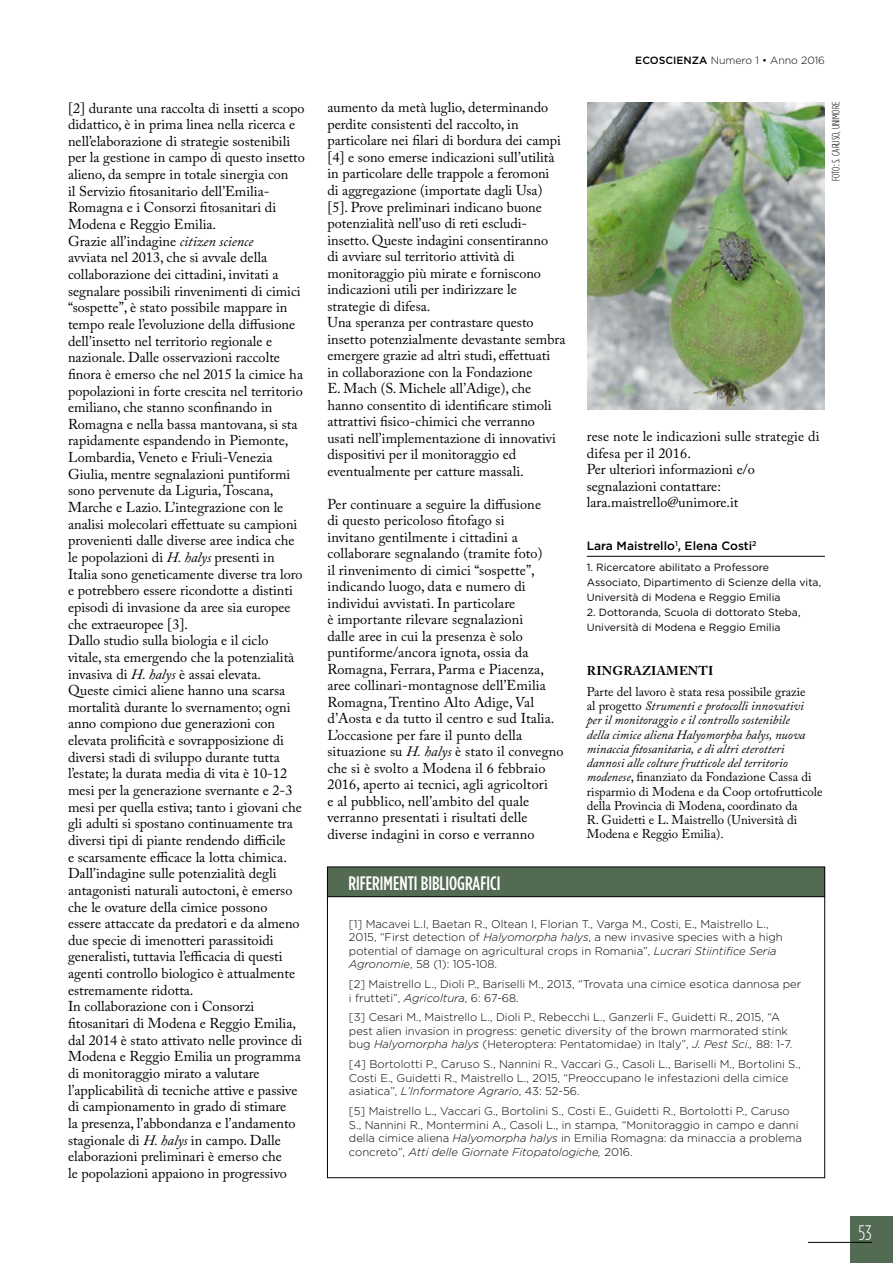
<style>
.page{position:relative;width:893px;height:1263px;background:#fff}
.page>*{position:absolute;margin:0;border:0;box-sizing:border-box;transform-origin:0 0}
.t1{font:300 condensed 21px "Gotham HTF";color:#fff}
.t2{font:500 condensed 19.5px "Gotham HTF";color:#fff}
.t3{font:14.25px/16.6px "Adobe Caslon Pro";color:#000}
.t4{font:12.75px/14.2px "Adobe Caslon Pro";color:#000}
.t5{font:700 12.75px "Adobe Caslon Pro";letter-spacing:.015em;color:#000}
.t6{font:500 12px "Gotham HTF";color:#000}
.t7{font:300 11.25px/13.5px "Gotham HTF";color:#000}
.t8{font:10.5px/15px "Gotham HTF";color:#000}
.t9{font:300 10.5px "Gotham HTF";color:#000}
.t10{font:300 condensed 10.5px "Gotham HTF";color:#000}
.s1{font-weight:500}
.s2{font-style:italic}
</style>
<div class="page">
<div style="left:850px;top:1216px;width:42px;height:47px;background:#536a53"></div>
<hr style="left:808px;top:1242px;width:64px;height:1px;background:#000">
<hr style="left:587px;top:556px;width:238px;height:1px;background:#000">
<div style="left:327px;top:867px;width:498px;height:29px;background:#536a53"></div>
<div style="left:327px;top:867px;width:498px;height:311px;border:1px solid #000"></div>
<hr style="left:327px;top:896px;width:498px;height:1px;background:#000">
<img style="left:587px;top:102px;width:238px;height:308px">
<p class="t9" style="left:635px;top:55px;width:191px"><span class="s1">ECOSCIENZA</span> Numero 1 • Anno 2016</p>
<p class="t3" style="left:68px;top:99px;width:238px">[2] durante una raccolta di insetti a scopo didattico, è in prima linea nella ricerca e nell’elaborazione di strategie sostenibili per la gestione in campo di questo insetto alieno, da sempre in totale sinergia con<br>il Servizio fitosanitario dell’Emilia-Romagna e i Consorzi fitosanitari di Modena e Reggio Emilia.<br>Grazie all’indagine <span class="s2">citizen science<br></span>avviata nel 2013, che si avvale della collaborazione dei cittadini, invitati a segnalare possibili rinvenimenti di cimici “sospette”, è stato possibile mappare in tempo reale l’evoluzione della diffusione dell’insetto nel territorio regionale e nazionale. Dalle osservazioni raccolte finora è emerso che nel 2015 la cimice ha popolazioni in forte crescita nel territorio emiliano, che stanno sconfinando in Romagna e nella bassa mantovana, si sta rapidamente espandendo in Piemonte, Lombardia, Veneto e Friuli-Venezia Giulia, mentre segnalazioni puntiformi sono pervenute da Liguria, Toscana, Marche e Lazio. L’integrazione con le analisi molecolari effettuate su campioni provenienti dalle diverse aree indica che le popolazioni di <span class="s2">H. halys</span> presenti in Italia sono geneticamente diverse tra loro e potrebbero essere ricondotte a distinti episodi di invasione da aree sia europee che extraeuropee [3].<br>Dallo studio sulla biologia e il ciclo vitale, sta emergendo che la potenzialità invasiva di <span class="s2">H. halys</span> è assai elevata.<br>Queste cimici aliene hanno una scarsa mortalità durante lo svernamento; ogni anno compiono due generazioni con elevata prolificità e sovrapposizione di diversi stadi di sviluppo durante tutta l’estate; la durata media di vita è 10-12 mesi per la generazione svernante e 2-3 mesi per quella estiva; tanto i giovani che gli adulti si spostano continuamente tra diversi tipi di piante rendendo difficile<br>e scarsamente efficace la lotta chimica.<br>Dall’indagine sulle potenzialità degli antagonisti naturali autoctoni, è emerso che le ovature della cimice possono<br>essere attaccate da predatori e da almeno due specie di imenotteri parassitoidi generalisti, tuttavia l’efficacia di questi agenti controllo biologico è attualmente estremamente ridotta.<br>In collaborazione con i Consorzi fitosanitari di Modena e Reggio Emilia, dal 2014 è stato attivato nelle province di Modena e Reggio Emilia un programma di monitoraggio mirato a valutare l’applicabilità di tecniche attive e passive di campionamento in grado di stimare<br>la presenza, l’abbondanza e l’andamento stagionale di <span class="s2">H. halys</span> in campo. Dalle elaborazioni preliminari è emerso che<br>le popolazioni appaiono in progressivo</p>
<p class="t3" style="left:327px;top:99px;width:240px">aumento da metà luglio, determinando perdite consistenti del raccolto, in particolare nei filari di bordura dei campi [4] e sono emerse indicazioni sull’utilità in particolare delle trappole a feromoni<br>di aggregazione (importate dagli Usa) [5]. Prove preliminari indicano buone potenzialità nell’uso di reti escludi&shy;insetto. Queste indagini consentiranno<br>di avviare sul territorio attività di monitoraggio più mirate e forniscono indicazioni utili per indirizzare le strategie di difesa.<br>Una speranza per contrastare questo insetto potenzialmente devastante sembra emergere grazie ad altri studi, effettuati<br>in collaborazione con la Fondazione<br>E. Mach (S. Michele all’Adige), che hanno consentito di identificare stimoli attrattivi fisico-chimici che verranno<br>usati nell’implementazione di innovativi dispositivi per il monitoraggio ed eventualmente per catture massali.</p>
<p class="t3" style="left:587px;top:428px;width:234px">rese note le indicazioni sulle strategie di difesa per il 2016.<br>Per ulteriori informazioni e/o segnalazioni contattare: lara.maistrello@unimore.it</p>
<p class="t6" style="left:587px;top:539px;width:171px">Lara Maistrello<sup>1</sup>, Elena Costi<sup>2</sup></p>
<p class="t8" style="left:587px;top:560px;width:236px">1. Ricercatore abilitato a Professore<br>Associato, Dipartimento di Scienze della vita,<br>Università di Modena e Reggio Emilia</p>
<p class="t8" style="left:587px;top:605px;width:215px">2. Dottoranda, Scuola di dottorato Steba,<br>Università di Modena e Reggio Emilia</p>
<p class="t5" style="left:587px;top:663px;width:128px">RINGRAZIAMENTI</p>
<p class="t4" style="left:587px;top:684px;width:237px">Parte del lavoro è stata resa possibile grazie<br>al progetto <span class="s2">Strumenti e protocolli innovativi<br>per il monitoraggio e il controllo sostenibile<br>della cimice aliena Halyomorpha halys, nuova minaccia fitosanitaria, e di altri eterotteri dannosi alle colture frutticole del territorio modenese</span>, finanziato da Fondazione Cassa di risparmio di Modena e da Coop ortofrutticole della Provincia di Modena, coordinato da<br>R. Guidetti e L. Maistrello (Università di Modena e Reggio Emilia).</p>
<p class="t3" style="left:327px;top:495px;width:238px">Per continuare a seguire la diffusione<br>di questo pericoloso fitofago si<br>invitano gentilmente i cittadini a collaborare segnalando (tramite foto)<br>il rinvenimento di cimici “sospette”, indicando luogo, data e numero di individui avvistati. In particolare<br>è importante rilevare segnalazioni<br>dalle aree in cui la presenza è solo puntiforme/ancora ignota, ossia da Romagna, Ferrara, Parma e Piacenza, aree collinari-montagnose dell’Emilia Romagna, Trentino Alto Adige, Val d’Aosta e da tutto il centro e sud Italia.<br>L’occasione per fare il punto della situazione su <span class="s2">H. halys</span> è stato il convegno che si è svolto a Modena il 6 febbraio 2016, aperto ai tecnici, agli agricoltori<br>e al pubblico, nell’ambito del quale verranno presentati i risultati delle diverse indagini in corso e verranno</p>
<h2 class="t2" style="left:348px;top:872px;width:153px">RIFERIMENTI BIBLIOGRAFICI</h2>
<p class="t7" style="left:349px;top:917px;width:435px">[1] Macavei L.I, Baetan R., Oltean I, Florian T., Varga M., Costi, E., Maistrello L., 2015, “First detection of <span class="s2">Halyomorpha halys</span>, a new invasive species with a high potential of damage on agricultural crops in Romania”, <span class="s2">Lucrari Stiintifice Seria Agronomie</span>, 58 (1): 105-108.</p>
<p class="t7" style="left:349px;top:977px;width:454px">[2] Maistrello L., Dioli P., Bariselli M., 2013, “Trovata una cimice esotica dannosa per i frutteti”, <span class="s2">Agricoltura</span>, 6: 67-68.</p>
<p class="t7" style="left:349px;top:1010px;width:445px">[3] Cesari M., Maistrello L., Dioli P., Rebecchi L., Ganzerli F., Guidetti R., 2015, “A pest alien invasion in progress: genetic diversity of the brown marmorated stink bug <span class="s2">Halyomorpha halys</span> (Heteroptera: Pentatomidae) in Italy”, <span class="s2">J. Pest Sci.,</span> 88: 1-7.</p>
<p class="t7" style="left:349px;top:1057px;width:453px">[4] Bortolotti P., Caruso S., Nannini R., Vaccari G., Casoli L., Bariselli M., Bortolini S.,<br>Costi E., Guidetti R., Maistrello L., 2015, “Preoccupano le infestazioni della cimice asiatica”, <span class="s2">L’Informatore Agrario</span>, 43: 52-56.</p>
<p class="t7" style="left:349px;top:1104px;width:455px">[5] Maistrello L., Vaccari G., Bortolini S., Costi E., Guidetti R., Bortolotti P., Caruso S., Nannini R., Montermini A., Casoli L., in stampa, “Monitoraggio in campo e danni della cimice aliena <span class="s2">Halyomorpha halys</span> in Emilia Romagna: da minaccia a problema concreto”, <span class="s2">Atti delle Giornate Fitopatologiche,</span> 2016.</p>
<p class="t10" style="left:830px;top:181px;width:80px;rotate:-90deg">FOTO: S. CARUSO, UNIMORE</p>
<h1 class="t1" style="left:859px;top:1221px;width:15px">53</h1>
</div>
